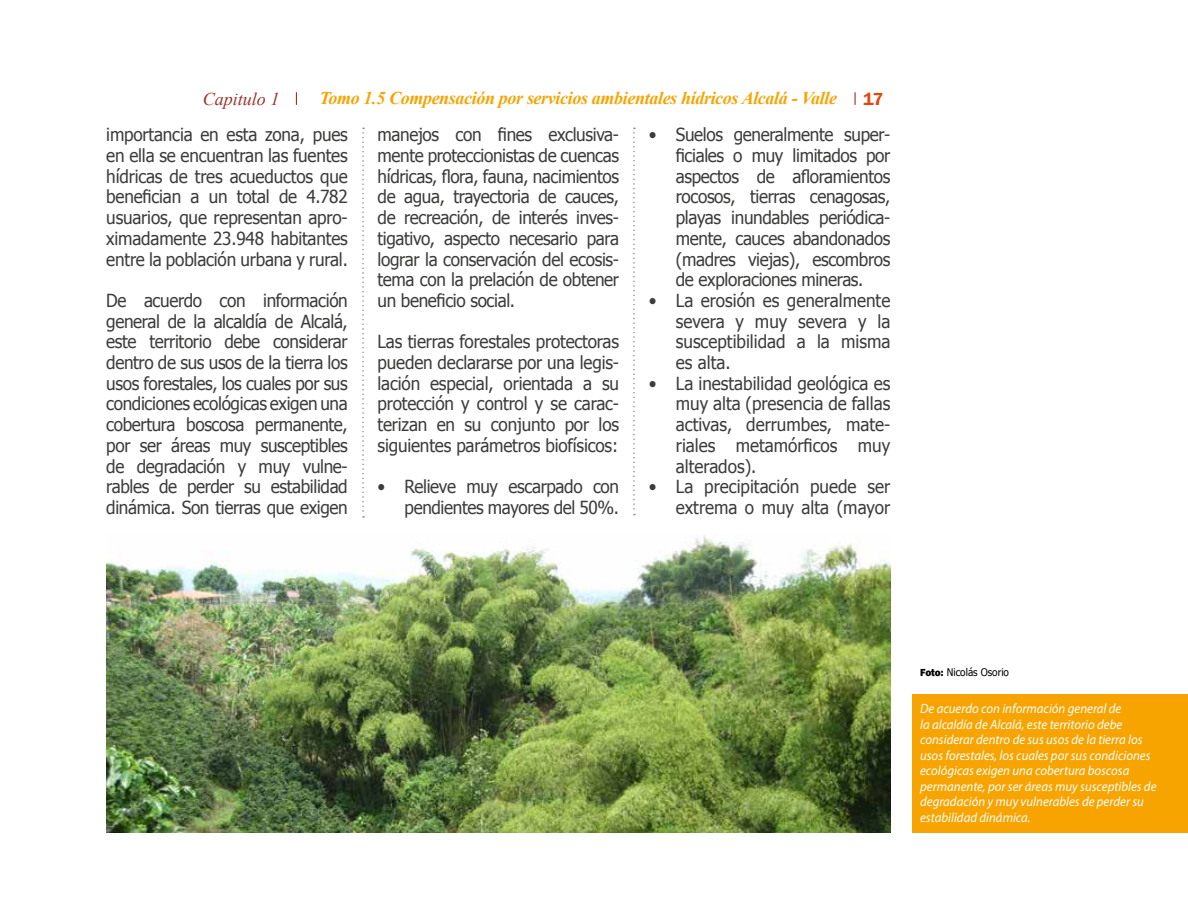
<style>
.page{position:relative;width:1188px;height:918px;background:#fff}
.page>*{position:absolute;margin:0;border:0;box-sizing:border-box;transform-origin:0 0}
.t1{font:18px/20.7px "Tahoma";letter-spacing:-.01em;color:#3c3c3b;text-align:justify;scale:.95 1}
.t2{font:italic 700 18px "Times New Roman";letter-spacing:-.02em;color:#f7a400}
.t3{font:italic 18px "Times New Roman";color:#99332d}
.t4{font:600 18px "Franklin Gothic";color:#e04812}
.t5{font:italic 13.5px/15.6px "Myriad Pro";color:#fff;scale:.95 1}
.t6{font:10.5px "Tahoma";color:#000;scale:.95 1}
.s1{font-family:"Franklin Gothic";font-weight:800}
</style>
<div class="page">
<svg style="left:855px;top:92px;width:1px;height:13px"></svg>
<svg style="left:296px;top:92px;width:1px;height:13px"></svg>
<div style="left:913px;top:694px;width:275px;height:139px;background:#f7a400"></div>
<img style="left:106px;top:535px;width:784px;height:298px">
<svg style="left:362px;top:128px;width:2px;height:390px"></svg>
<svg style="left:633px;top:128px;width:2px;height:387px"></svg>
<p class="t3" style="left:203px;top:86px;width:78px">Capitulo 1</p>
<p class="t2" style="left:320px;top:86px;width:519px">Tomo 1.5 Compensación por servicios ambientales hídricos Alcalá - Valle</p>
<p class="t4" style="left:863px;top:88px;width:22px">17</p>
<p class="t1" style="left:106px;top:125px;width:256px">importancia en esta zona, pues en ella se encuentran las fuentes hídricas de tres acueductos que benefician a un total de 4.782 usuarios, que representan apro&shy;ximadamente 23.948 habitantes entre la población urbana y rural.</p>
<p class="t1" style="left:106px;top:291px;width:256px">De acuerdo con información general de la alcaldía de Alcalá, este territorio debe considerar dentro de sus usos de la tierra los usos forestales, los cuales por sus condiciones ecológicas exigen una cobertura boscosa permanente, por ser áreas muy susceptibles de degradación y muy vulne&shy;rables de perder su estabilidad dinámica. Son tierras que exigen</p>
<p class="t1" style="left:378px;top:125px;width:256px">manejos con fines exclusiva&shy;mente proteccionistas de cuencas hídricas, flora, fauna, nacimientos de agua, trayectoria de cauces, de recreación, de interés inves&shy;tigativo, aspecto necesario para lograr la conservación del ecosis&shy;tema con la prelación de obtener un beneficio social.</p>
<p class="t1" style="left:378px;top:332px;width:256px">Las tierras forestales protectoras pueden declararse por una legis&shy;lación especial, orientada a su protección y control y se carac&shy;terizan en su conjunto por los siguientes parámetros biofísicos:</p>
<p class="t1" style="left:378px;top:477px;width:256px;text-align:right">• Relieve muy escarpado con pendientes mayores del 50%.</p>
<p class="t1" style="left:676px;top:125px;width:227px;text-indent:-27px">• Suelos generalmente super&shy;ficiales o muy limitados por aspectos de afloramientos rocosos, tierras cenagosas, playas inundables periódica&shy;mente, cauces abandonados (madres viejas), escombros de exploraciones mineras.</p>
<p class="t1" style="left:676px;top:291px;width:227px;text-indent:-27px">• La erosión es generalmente severa y muy severa y la susceptibilidad a la misma es alta.</p>
<p class="t1" style="left:676px;top:374px;width:227px;text-indent:-27px">• La inestabilidad geológica es muy alta (presencia de fallas activas, derrumbes, mate&shy;riales metamórficos muy alterados).</p>
<p class="t1" style="left:649px;top:477px;width:256px;text-align:right">• La precipitación puede ser extrema o muy alta (mayor</p>
<p class="t6" style="left:920px;top:665px;width:95px"><span class="s1">Foto:</span> Nicolás Osorio</p>
<p class="t5" style="left:920px;top:701px;width:250px">De acuerdo con información general de<br>la alcaldía de Alcalá, este territorio debe considerar dentro de sus usos de la tierra los usos forestales, los cuales por sus condiciones ecológicas exigen una cobertura boscosa permanente, por ser áreas muy susceptibles de degradación y muy vulnerables de perder su estabilidad dinámica.</p>
</div>
